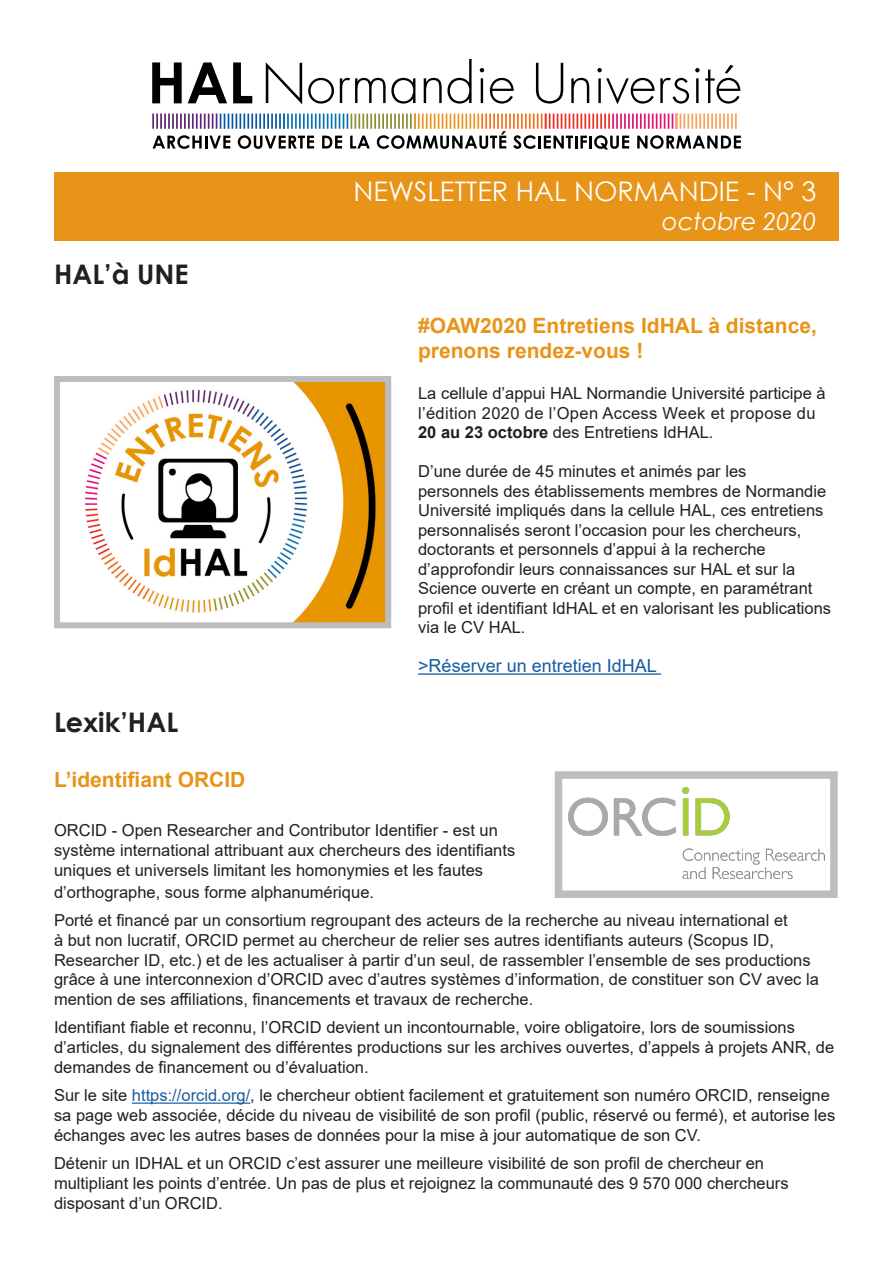
<style>
.page{position:relative;width:893px;height:1263px;background:#fff}
.page>*{position:absolute;margin:0;border:0;box-sizing:border-box;transform-origin:0 0}
.t1{font:700 57px "Century Gothic";color:#000}
.t2{font:27px "Century Gothic";color:#fff}
.t3{font:700 27px "Century Gothic";color:#231f20}
.t4{font:italic 24px "Century Gothic";color:#fff}
.t5{font:700 21px/25.2px "Arial";color:#e89418}
.t6{font:18px "Arial";color:#175d9e}
.t7{font:16.5px/19.8px "Arial";color:#231f20}
.s1{font-weight:700}
.s2{color:#175d9e}
</style>
<div class="page">
<svg style="left:266px;top:62px;width:36px;height:42px"></svg>
<svg style="left:308px;top:78px;width:26px;height:26px"></svg>
<svg style="left:340px;top:78px;width:75px;height:26px"></svg>
<svg style="left:424px;top:59px;width:48px;height:45px"></svg>
<svg style="left:480px;top:68px;width:4px;height:4px"></svg>
<hr style="left:481px;top:78px;width:2px;height:25px;background:#000">
<svg style="left:490px;top:78px;width:24px;height:26px"></svg>
<svg style="left:536px;top:63px;width:27px;height:41px"></svg>
<svg style="left:571px;top:78px;width:18px;height:25px"></svg>
<svg style="left:597px;top:68px;width:5px;height:4px"></svg>
<hr style="left:598px;top:78px;width:3px;height:25px;background:#000">
<svg style="left:606px;top:78px;width:83px;height:26px"></svg>
<svg style="left:695px;top:65px;width:45px;height:39px"></svg>
<svg style="left:152px;top:114px;width:589px;height:36px"></svg>
<div style="left:54px;top:173px;width:785px;height:68px;background:#e89418"></div>
<hr style="left:418px;top:673px;width:243px;height:2px;background:#175d9e">
<img style="left:84px;top:383px;width:300px;height:238px">
<div style="left:54px;top:376px;width:337px;height:252px;border:6px solid #bcbdc0"></div>
<img style="left:568px;top:787px;width:256px;height:92px">
<div style="left:555px;top:771px;width:283px;height:127px;border:8px solid #bcbdc0"></div>
<hr style="left:132px;top:1102px;width:118px;height:2px;background:#175d9e">
<p class="t1" style="left:148px;top:39px;width:107px">HAL</p>
<p class="t3" style="left:54px;top:254px;width:136px">HAL’à UNE</p>
<p class="t2" style="left:354px;top:172px;width:464px">NEWSLETTER HAL NORMANDIE - N° 3</p>
<p class="t4" style="left:662px;top:204px;width:156px">octobre 2020</p>
<p class="t5" style="left:418px;top:313px;width:400px">#OAW2020 Entretiens IdHAL à distance, prenons rendez-vous !</p>
<p class="t7" style="left:418px;top:383px;width:409px">La cellule d’appui HAL Normandie Université participe à l’édition 2020 de l’Open Access Week et propose du<br><span class="s1">20 au 23 octobre</span> des Entretiens IdHAL.</p>
<p class="t7" style="left:418px;top:461px;width:415px">D’une durée de 45 minutes et animés par les personnels des établissements membres de Normandie Université impliqués dans la cellule HAL, ces entretiens personnalisés seront l’occasion pour les chercheurs, doctorants et personnels d’appui à la recherche d’approfondir leurs connaissances sur HAL et sur la Science ouverte en créant un compte, en paramétrant profil et identifiant IdHAL et en valorisant les publications via le CV HAL.</p>
<p class="t6" style="left:418px;top:653px;width:240px">&gt;Réserver un entretien IdHAL</p>
<p class="t3" style="left:54px;top:702px;width:126px">Lexik’HAL</p>
<p class="t5" style="left:54px;top:767px;width:193px">L’identifiant ORCID</p>
<p class="t7" style="left:54px;top:821px;width:463px">ORCID - Open Researcher and Contributor Identifier - est un système international attribuant aux chercheurs des identifiants uniques et universels limitant les homonymies et les fautes</p>
<p class="t7" style="left:54px;top:882px;width:322px">d’orthographe, sous forme alphanumérique.</p>
<p class="t7" style="left:54px;top:910px;width:766px">Porté et financé par un consortium regroupant des acteurs de la recherche au niveau international et<br>à but non lucratif, ORCID permet au chercheur de relier ses autres identifiants auteurs (Scopus ID, Researcher ID, etc.) et de les actualiser à partir d’un seul, de rassembler l’ensemble de ses productions grâce à une interconnexion d’ORCID avec d’autres systèmes d’information, de constituer son CV avec la mention de ses affiliations, financements et travaux de recherche.</p>
<p class="t7" style="left:54px;top:1018px;width:782px">Identifiant fiable et reconnu, l’ORCID devient un incontournable, voire obligatoire, lors de soumissions d’articles, du signalement des différentes productions sur les archives ouvertes, d’appels à projets ANR, de demandes de financement ou d’évaluation.</p>
<p class="t7" style="left:54px;top:1085px;width:783px">Sur le site <span class="s2">https://orcid.org/</span>, le chercheur obtient facilement et gratuitement son numéro ORCID, renseigne sa page web associée, décide du niveau de visibilité de son profil (public, réservé ou fermé), et autorise les échanges avec les autres bases de données pour la mise à jour automatique de son CV.</p>
<p class="t7" style="left:54px;top:1153px;width:736px">Détenir un IDHAL et un ORCID c’est assurer une meilleure visibilité de son profil de chercheur en multipliant les points d’entrée. Un pas de plus et rejoignez la communauté des 9 570 000 chercheurs disposant d’un ORCID.</p>
</div>
